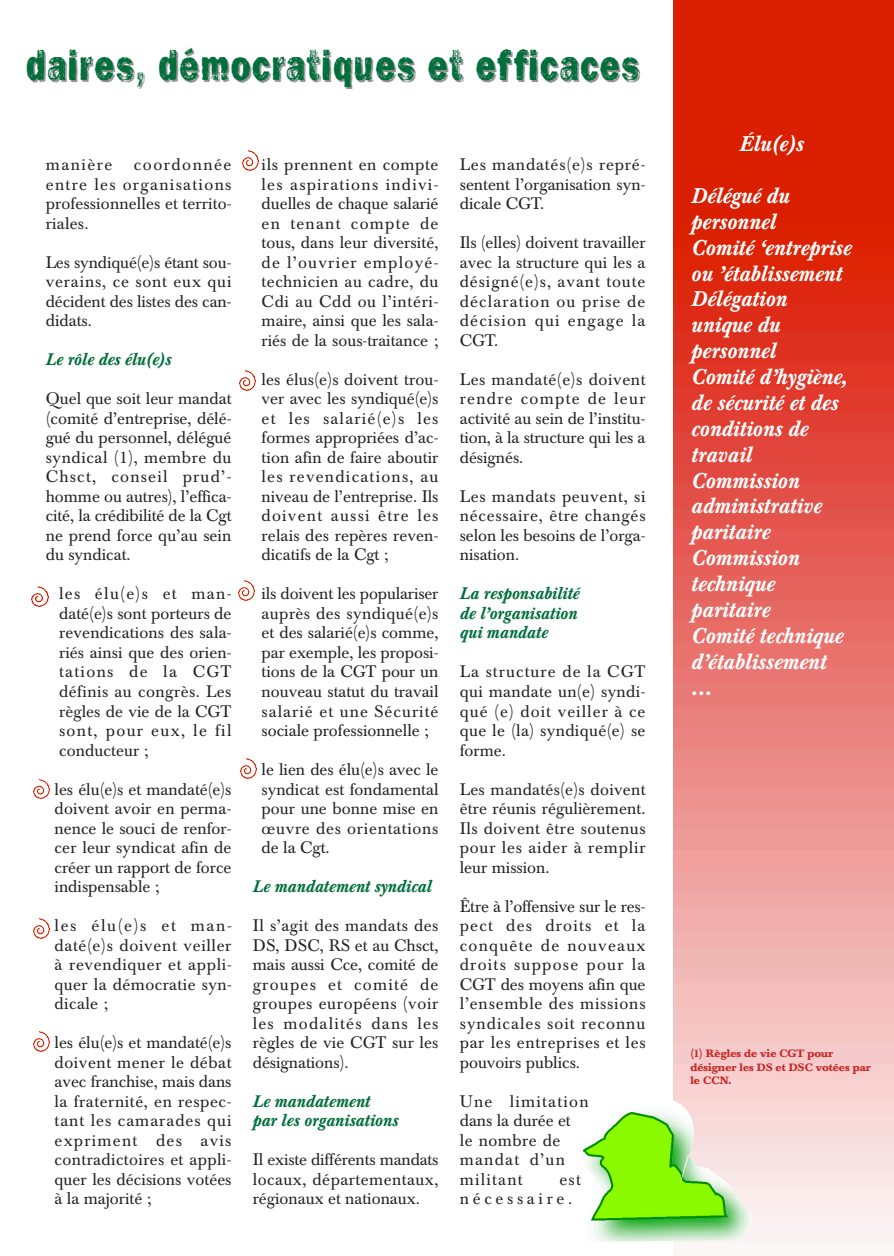
<style>
.page{position:relative;width:894px;height:1256px;background:#fff}
.page>*{position:absolute;margin:0;border:0;box-sizing:border-box;transform-origin:0 0}
.t1{font:44.55px "Frankie";letter-spacing:.05em;color:#006f3b;scale:.74 1}
.t2{font:italic 500 21px/25.8px "Baskerville BE";color:#fff}
.t3{font:16.5px/19.5px "Baskerville BE";letter-spacing:.01em;color:#232021;text-align:justify}
.t4{font:italic 500 16.5px/19.5px "Baskerville BE";color:#006f3b}
.t5{font:16.5px/19.5px "Baskerville BE";letter-spacing:.075em;color:#232021}
.t6{font:16.5px/19.5px "Baskerville BE";letter-spacing:.225em;color:#232021}
.t7{font:16.5px "Baskerville BE";letter-spacing:.09em;color:#232021}
.t8{font:700 10.5px/13.5px "Baskerville BE";color:#c72928}
</style>
<div class="page">
<img style="left:673px;top:0;width:220px;height:1243px">
<img style="left:32px;top:586px;width:16px;height:20px">
<img style="left:33px;top:779px;width:16px;height:19px">
<img style="left:33px;top:918px;width:17px;height:19px">
<img style="left:33px;top:1031px;width:16px;height:20px">
<img style="left:242px;top:150px;width:16px;height:20px">
<img style="left:240px;top:758px;width:16px;height:20px">
<img style="left:238px;top:580px;width:16px;height:20px">
<img style="left:239px;top:370px;width:16px;height:20px">
<svg style="left:673px;top:1080px;width:79px;height:17px"></svg>
<img style="left:582px;top:1097px;width:170px;height:144px">
<h1 class="t1" style="left:26px;top:43px;width:829px">daires, démocratiques et efficaces</h1>
<p class="t3" style="left:46px;top:156px;width:187px;text-indent:88px">coordonnée entre les organisations professionnelles et territo&shy;riales.</p>
<p class="t3" style="left:46px;top:254px;width:187px">Les syndiqué(e)s étant sou&shy;verains, ce sont eux qui décident des listes des can&shy;didats.</p>
<p class="t4" style="left:46px;top:351px;width:127px">Le rôle des élu(e)s</p>
<p class="t3" style="left:46px;top:390px;width:187px">Quel que soit leur mandat (comité d’entreprise, délé&shy;gué du personnel, délégué syndical (1), membre du Chsct, conseil prud’- homme ou autres), l’effica&shy;cité, la crédibilité de la Cgt ne prend force qu’au sein du syndicat.</p>
<p class="t3" style="left:59px;top:585px;width:174px">les élu(e)s et man&shy;daté(e)s sont porteurs de revendications des sala&shy;riés ainsi que des orien&shy;tations de la CGT définis au congrès. Les règles de vie de la CGT sont, pour eux, le fil conducteur ;</p>
<p class="t3" style="left:55px;top:780px;width:178px">les élu(e)s et mandaté(e)s doivent avoir en perma&shy;nence le souci de renfor&shy;cer leur syndicat afin de créer un rapport de force indispensable ;</p>
<p class="t3" style="left:55px;top:917px;width:179px">les élu(e)s et man&shy;daté(e)s doivent veiller à revendiquer et appli&shy;quer la démocratie syn&shy;dicale ;</p>
<p class="t3" style="left:55px;top:1034px;width:178px">les élu(e)s et mandaté(e)s doivent mener le débat avec franchise, mais dans la fraternité, en respec&shy;tant les camarades qui expriment des avis contradictoires et appli&shy;quer les décisions votées à la majorité ;</p>
<p class="t7" style="left:46px;top:158px;width:68px">manière</p>
<p class="t3" style="left:261px;top:156px;width:178px">ils prennent en compte les aspirations indivi&shy;duelles de chaque salarié en tenant compte de tous, dans leur diversité, de l’ouvrier employé&shy;technicien au cadre, du Cdi au Cdd ou l’intéri&shy;maire, ainsi que les sala&shy;riés de la sous-traitance ;</p>
<p class="t3" style="left:261px;top:371px;width:178px">les élus(e)s doivent trou&shy;ver avec les syndiqué(e)s et les salarié(e)s les formes appropriées d’ac&shy;tion afin de faire aboutir les revendications, au niveau de l’entreprise. Ils doivent aussi être les relais des repères reven&shy;dicatifs de la Cgt ;</p>
<p class="t3" style="left:261px;top:585px;width:178px">ils doivent les populariser auprès des syndiqué(e)s et des salarié(e)s comme, par exemple, les proposi&shy;tions de la CGT pour un nouveau statut du travail salarié et une Sécurité sociale professionnelle ;</p>
<p class="t3" style="left:261px;top:761px;width:178px">le lien des élu(e)s avec le syndicat est fondamental pour une bonne mise en œuvre des orientations de la Cgt.</p>
<p class="t4" style="left:253px;top:878px;width:180px">Le mandatement syndical</p>
<p class="t3" style="left:253px;top:917px;width:187px">Il s’agit des mandats des DS, DSC, RS et au Chsct, mais aussi Cce, comité de groupes et comité de groupes européens (voir les modalités dans les règles de vie CGT sur les désignations).</p>
<p class="t4" style="left:253px;top:1092px;width:147px">Le mandatement par les organisations</p>
<p class="t3" style="left:253px;top:1151px;width:187px">Il existe différents mandats locaux, départementaux, régionaux et nationaux.</p>
<p class="t3" style="left:459px;top:156px;width:187px">Les mandatés(e)s repré&shy;sentent l’organisation syn&shy;dicale CGT.</p>
<p class="t3" style="left:459px;top:234px;width:187px">Ils (elles) doivent travailler avec la structure qui les a désigné(e)s, avant toute déclaration ou prise de décision qui engage la CGT.</p>
<p class="t3" style="left:459px;top:371px;width:187px">Les mandaté(e)s doivent rendre compte de leur activité au sein de l’institu&shy;tion, à la structure qui les a désignés.</p>
<p class="t3" style="left:459px;top:488px;width:187px">Les mandats peuvent, si nécessaire, être changés selon les besoins de l’orga&shy;nisation.</p>
<p class="t4" style="left:459px;top:585px;width:121px">La responsabilité de l’organisation qui mandate</p>
<p class="t3" style="left:459px;top:663px;width:187px">La structure de la CGT qui mandate un(e) syndi&shy;qué (e) doit veiller à ce que le (la) syndiqué(e) se forme.</p>
<p class="t3" style="left:459px;top:780px;width:187px">Les mandatés(e)s doivent être réunis régulièrement.<br>Ils doivent être soutenus pour les aider à remplir leur mission.</p>
<p class="t3" style="left:459px;top:897px;width:187px">Être à l’offensive sur le res&shy;pect des droits et la conquête de nouveaux droits suppose pour la CGT des moyens afin que l’ensemble des missions syndicales soit reconnu par les entreprises et les pouvoirs publics.</p>
<p class="t5" style="left:459px;top:1092px;width:130px">Une limitation dans la durée et<br>le nombre de mandat d’un militant</p>
<p class="t6" style="left:459px;top:1170px;width:122px;text-indent:100px">est nécessaire.</p>
<p class="t2" style="left:739px;top:133px;width:66px">Élu(e)s</p>
<p class="t2" style="left:691px;top:185px;width:162px">Délégué du personnel<br>Comité ‘entreprise ou ’établissement<br>Délégation unique du personnel<br>Comité d’hygiène, de sécurité et des conditions de travail<br>Commission administrative paritaire<br>Commission technique paritaire<br>Comité technique d’établissement …</p>
<p class="t8" style="left:690px;top:1047px;width:182px">(1) Règles de vie CGT pour désigner les DS et DSC votées par le CCN.</p>
</div>
